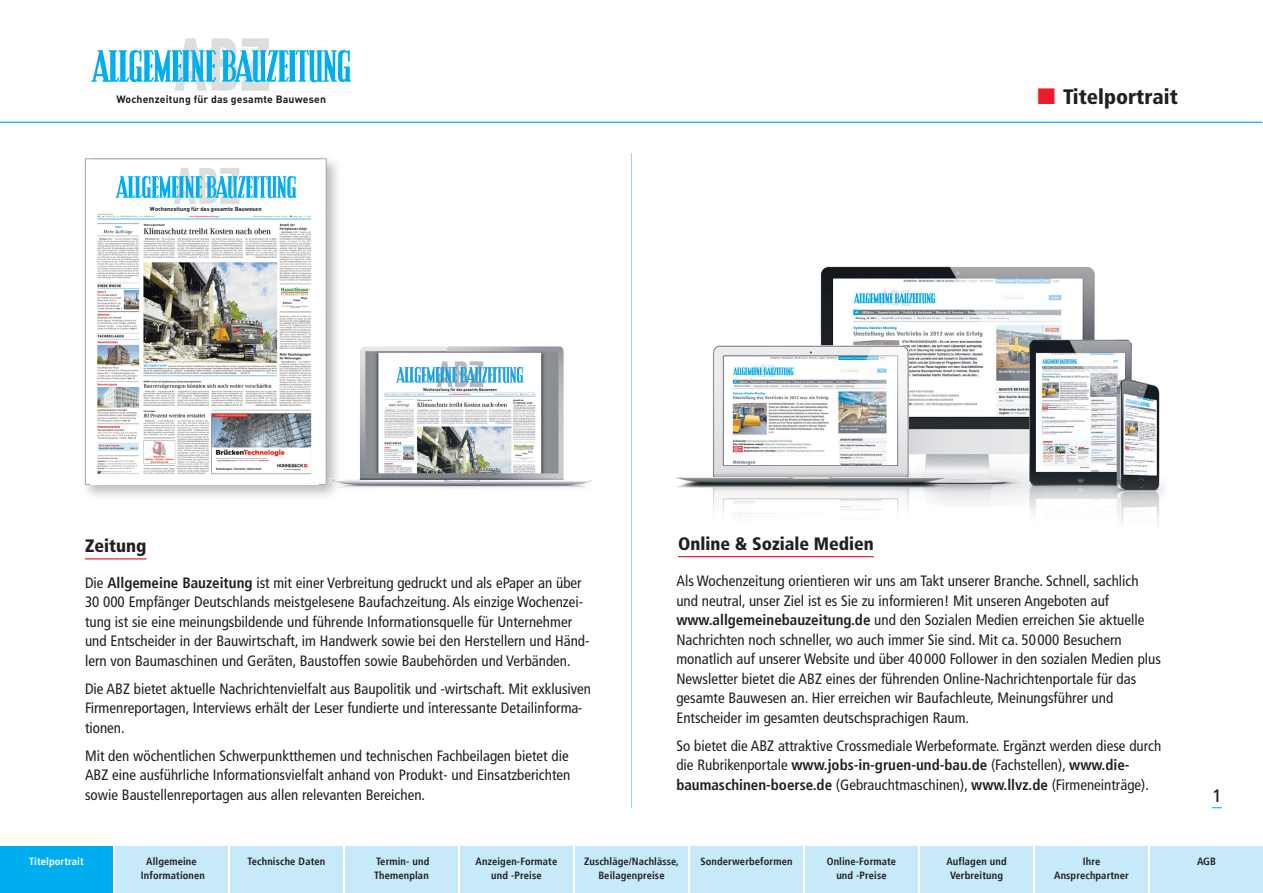
<style>
.page{position:relative;width:1263px;height:893px;background:#fff}
.page>*{position:absolute;margin:0;border:0;box-sizing:border-box;transform-origin:0 0}
.t1{font:900 condensed 21px "Frutiger";color:#231f20}
.t2{font:900 condensed 18px "Frutiger";color:#231f20}
.t3{font:18px "Frutiger";color:#231f20}
.t4{font:condensed 15px/19.5px "Frutiger";color:#231f20}
.t5{font:700 condensed 10.5px/13.5px "Frutiger";letter-spacing:.01em;color:#231f20;text-align:center}
.t6{font:10.5px "DIN Bold Alternate";letter-spacing:.015em;color:#231f20}
.t7{font:700 condensed 10.5px "Frutiger";letter-spacing:.01em;color:#fff}
.t8{font:5.7px "DIN Bold Alternate";color:#231f20}
.s1{color:#ee1b2d}
.s2{font-weight:700}
</style>
<div class="page">
<img style="left:676px;top:266px;width:488px;height:261px">
<div style="left:0;top:846px;width:113px;height:47px;background:#00aeef"></div>
<div style="left:115px;top:846px;width:113px;height:47px;background:#c6eafa"></div>
<div style="left:230px;top:846px;width:113px;height:47px;background:#c6eafa"></div>
<div style="left:345px;top:846px;width:113px;height:47px;background:#c6eafa"></div>
<div style="left:460px;top:846px;width:113px;height:47px;background:#c6eafa"></div>
<div style="left:575px;top:846px;width:113px;height:47px;background:#c6eafa"></div>
<div style="left:690px;top:846px;width:113px;height:47px;background:#c6eafa"></div>
<div style="left:805px;top:846px;width:113px;height:47px;background:#c6eafa"></div>
<div style="left:920px;top:846px;width:113px;height:47px;background:#c6eafa"></div>
<div style="left:1035px;top:846px;width:113px;height:47px;background:#c6eafa"></div>
<div style="left:1150px;top:846px;width:113px;height:47px;background:#c6eafa"></div>
<hr style="left:85px;top:558px;width:61px;height:1px;background:#ee1b2d">
<hr style="left:678px;top:556px;width:196px;height:1px;background:#ee1b2d">
<hr style="left:0;top:122px;width:1262px;height:1px;background:#00aeef">
<hr style="left:631px;top:153px;width:1px;height:655px;background:#8dd7f7">
<svg style="left:91px;top:38px;width:260px;height:53px"></svg>
<img style="left:345px;top:346px;width:247px;height:142px">
<img style="left:84px;top:158px;width:253px;height:338px">
<img style="left:326px;top:478px;width:19px;height:18px">
<div style="left:86px;top:159px;width:240px;height:325px;background:#fff"></div>
<div style="left:85px;top:158px;width:241px;height:327px;border:1px solid #a8a9ad"></div>
<img style="left:91px;top:214px;width:228px;height:270px">
<div style="left:113px;top:163px;width:202px;height:52px;background:#fff"></div>
<svg style="left:116px;top:168px;width:180px;height:36px"></svg>
<p class="t6" style="left:116px;top:95px;width:211px">Wochenzeitung für das gesamte Bauwesen</p>
<h1 class="t1" style="left:1037px;top:88px;width:142px"><span class="s1">■</span> Titelportrait</h1>
<p class="t8" style="left:150px;top:207px;width:113px">Wochenzeitung für das gesamte Bauwesen</p>
<p class="t2" style="left:85px;top:538px;width:63px">Zeitung</p>
<p class="t2" style="left:678px;top:536px;width:197px">Online &amp; Soziale Medien</p>
<p class="t4" style="left:85px;top:574px;width:506px">Die <span class="s2">Allgemeine Bauzeitung</span> ist mit einer Verbreitung gedruckt und als ePaper an über 30 000 Empfänger Deutschlands meistgelesene Baufachzeitung. Als einzige Wochenzei&shy;tung ist sie eine meinungsbildende und führende Informationsquelle für Unternehmer und Entscheider in der Bauwirtschaft, im Handwerk sowie bei den Herstellern und Händ&shy;lern von Baumaschinen und Geräten, Baustoffen sowie Baubehörden und Verbänden.</p>
<p class="t4" style="left:85px;top:680px;width:508px">Die ABZ bietet aktuelle Nachrichtenvielfalt aus Baupolitik und -wirtschaft. Mit exklusiven<br>Firmenreportagen, Interviews erhält der Leser fundierte und interessante Detailinforma&shy;tionen.</p>
<p class="t4" style="left:85px;top:747px;width:487px;text-align:justify">Mit den wöchentlichen Schwerpunktthemen und technischen Fachbeilagen bietet die ABZ eine ausführliche Informationsvielfalt anhand von Produkt- und Einsatzberichten sowie Baustellenreportagen aus allen relevanten Bereichen.</p>
<p class="t4" style="left:676px;top:573px;width:486px">Als Wochenzeitung orientieren wir uns am Takt unserer Branche. Schnell, sachlich und neutral, unser Ziel ist es Sie zu informieren! Mit unseren Angeboten auf <span class="s2">www.allgemeinebauzeitung.de</span> und den Sozialen Medien erreichen Sie aktuelle Nachrichten noch schneller, wo auch immer Sie sind. Mit ca. 50 000 Besuchern monatlich auf unserer Website und über 40 000 Follower in den sozialen Medien plus Newsletter bietet die ABZ eines der führenden Online-Nachrichtenportale für das gesamte Bauwesen an. Hier erreichen wir Baufachleute, Meinungsführer und Entscheider im gesamten deutschsprachigen Raum.</p>
<p class="t4" style="left:676px;top:737px;width:486px">So bietet die ABZ attraktive Crossmediale Werbeformate. Ergänzt werden diese durch die Rubrikenportale <span class="s2">www.jobs-in-gruen-und-bau.de</span> (Fachstellen), <span class="s2">www.die&shy;baumaschinen-boerse.de</span> (Gebrauchtmaschinen), <span class="s2">www.llvz.de</span> (Firmeneinträge).</p>
<p class="t3" style="left:1212px;top:789px;width:12px">1</p>
<p class="t7" style="left:29px;top:858px;width:56px">Titelportrait</p>
<p class="t5" style="left:141px;top:856px;width:66px">Allgemeine<br>Informationen</p>
<p class="t5" style="left:248px;top:856px;width:79px">Technische Daten</p>
<p class="t5" style="left:374px;top:856px;width:57px;text-align:left">Termin- und<br>Themenplan</p>
<p class="t5" style="left:476px;top:856px;width:83px">Anzeigen-Formate und -Preise</p>
<p class="t5" style="left:584px;top:856px;width:96px">Zuschläge/Nachlässe,<br>Beilagenpreise</p>
<p class="t5" style="left:700px;top:856px;width:93px">Sonderwerbeformen</p>
<p class="t5" style="left:827px;top:856px;width:71px">Online-Formate und -Preise</p>
<p class="t5" style="left:946px;top:856px;width:62px">Auflagen und<br>Verbreitung</p>
<p class="t5" style="left:1054px;top:856px;width:76px">Ihre<br>Ansprechpartner</p>
<p class="t5" style="left:1197px;top:856px;width:21px">AGB</p>
</div>
